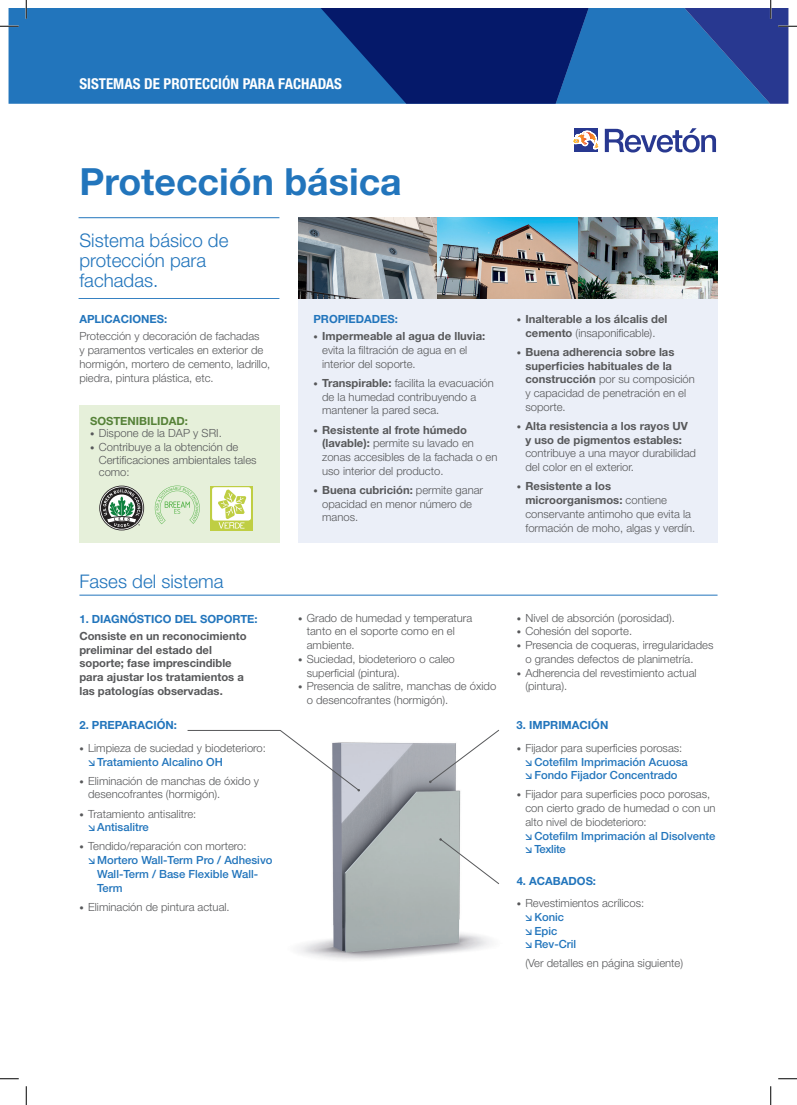
<style>
.page{position:relative;width:797px;height:1105px;background:#fff}
.page>*{position:absolute;margin:0;border:0;box-sizing:border-box;transform-origin:0 0}
.t1{font:700 37.5px "Helvetica Neue LT Std";color:#2275bc}
.t2{font:300 18.75px/20px "Helvetica Neue LT Std";color:#2275bc}
.t3{font:700 condensed 15px "Helvetica Neue LT Std";color:#fff}
.t4{font:300 11.25px/13.8px "Helvetica Neue LT Std";color:#57585a}
.t5{font:700 11.25px/13.8px "Helvetica Neue LT Std";color:#57585a;text-align:center}
.t6{font:500 11.25px/13.8px "Helvetica Neue LT Std";color:#2275bc}
.t7{font:700 11.25px "Helvetica Neue LT Std";color:#2275bc}
.t8{font:700 11.25px "Helvetica Neue LT Std";color:#558137}
.s1{font-weight:500;font-size:8.75px}
.s2{font-family:"Gloriola Std";font-weight:500;font-size:8.75px;color:#2275bc}
.s3{font-weight:500;color:#2275bc}
.s4{font-family:"Gloriola Std";font-size:8.75px}
.s5{font-weight:700}
.s6{font-weight:300}
.s7{font-size:8.75px;color:#57585a}
.s8{font-weight:300;color:#57585a}
</style>
<div class="page">
<div style="left:9px;top:9px;width:311px;height:95px;background:#2275bc"></div>
<div style="left:574px;top:129px;width:23px;height:23px;background:#283890"></div>
<svg style="left:605px;top:128px;width:111px;height:25px"></svg>
<svg style="left:573px;top:131px;width:26px;height:18px"></svg>
<img style="left:297px;top:729px;width:202px;height:231px">
<img style="left:298px;top:218px;width:419px;height:81px">
<div style="left:298px;top:299px;width:419px;height:243px;background:#ebeff8"></div>
<hr style="left:79px;top:298px;width:200px;height:1px;background:#2275bc">
<hr style="left:79px;top:217px;width:200px;height:1px;background:#2275bc">
<hr style="left:79px;top:595px;width:638px;height:1px;background:#2275bc">
<svg style="left:429px;top:730px;width:70px;height:53px"></svg>
<svg style="left:439px;top:838px;width:60px;height:46px"></svg>
<svg style="left:187px;top:730px;width:173px;height:61px"></svg>
<div style="left:79px;top:405px;width:201px;height:137px;background:#e6f0da"></div>
<svg style="left:99px;top:486px;width:45px;height:44px"></svg>
<svg style="left:155px;top:486px;width:45px;height:38px"></svg>
<div style="left:210px;top:486px;width:43px;height:44px;background:#bfce43"></div>
<div style="left:212px;top:487px;width:39px;height:33px;background:#fff;border-radius:3px"></div>
<svg style="left:218px;top:489px;width:28px;height:39px"></svg>
<svg style="left:0;top:25px;width:19px;height:2px"></svg>
<svg style="left:0;top:1078px;width:19px;height:1px"></svg>
<svg style="left:778px;top:1078px;width:19px;height:1px"></svg>
<svg style="left:25px;top:0;width:2px;height:19px"></svg>
<svg style="left:25px;top:1086px;width:2px;height:19px"></svg>
<svg style="left:320px;top:0;width:477px;height:104px;background:#2b559b"></svg>
<svg style="left:770px;top:1086px;width:1px;height:19px"></svg>
<h3 class="t3" style="left:79px;top:75px;width:264px">SISTEMAS DE PROTECCIÓN PARA FACHADAS</h3>
<h1 class="t1" style="left:79px;top:158px;width:324px">Protección básica</h1>
<h2 class="t2" style="left:79px;top:230px;width:150px">Sistema básico de protección para fachadas.</h2>
<p class="t7" style="left:79px;top:312px;width:89px">APLICACIONES:</p>
<p class="t4" style="left:79px;top:329px;width:192px">Protección y decoración de fachadas<br>y paramentos verticales en exterior de hormigón, mortero de cemento, ladrillo, piedra, pintura plástica, etc.</p>
<p class="t8" style="left:90px;top:414px;width:99px">SOSTENIBILIDAD:</p>
<p class="t4" style="left:90px;top:426px;width:133px"><span class="s1">•</span> Dispone de la DAP y SRI.</p>
<p class="t4" style="left:99px;top:441px;width:159px;line-height:12.5px;text-indent:-9px"><span class="s1">•</span> Contribuye a la obtención de<br>Certificaciones ambientales tales como:</p>
<h2 class="t2" style="left:79px;top:571px;width:146px">Fases del sistema</h2>
<p class="t7" style="left:79px;top:612px;width:180px">1. DIAGNÓSTICO DEL SOPORTE:</p>
<p class="t5" style="left:79px;top:629px;width:169px;text-align:left">Consiste en un reconocimiento preliminar del estado del soporte; fase imprescindible para ajustar los tratamientos a las patologías observadas.</p>
<p class="t7" style="left:79px;top:718px;width:99px">2. PREPARACIÓN:</p>
<p class="t4" style="left:88px;top:741px;width:179px;text-indent:-9px"><span class="s1">•</span> Limpieza de suciedad y biodeterioro: <span class="s2">↘</span> <span class="s3">Tratamiento Alcalino OH</span></p>
<p class="t4" style="left:88px;top:773px;width:172px;text-indent:-9px"><span class="s1">•</span> Eliminación de manchas de óxido y desencofrantes (hormigón).</p>
<p class="t4" style="left:88px;top:806px;width:109px;text-indent:-9px"><span class="s1">•</span> Tratamiento antisalitre: <span class="s2">↘</span> <span class="s3">Antisalitre</span></p>
<p class="t4" style="left:79px;top:839px;width:169px"><span class="s1">•</span> Tendido/reparación con mortero:</p>
<p class="t6" style="left:88px;top:853px;width:186px"><span class="s4">↘</span> Mortero Wall-Term Pro / Adhesivo</p>
<p class="t6" style="left:97px;top:867px;width:162px">Wall-Term / Base Flexible Wall-</p>
<p class="t6" style="left:97px;top:880px;width:27px">Term</p>
<p class="t4" style="left:79px;top:899px;width:152px"><span class="s1">•</span> Eliminación de pintura actual.</p>
<p class="t7" style="left:313px;top:312px;width:86px">PROPIEDADES:</p>
<p class="t4" style="left:322px;top:329px;width:165px;text-indent:-9px"><span class="s1">•</span> <span class="s5">Impermeable al agua de lluvia: </span>evita la filtración de agua en el interior del soporte.</p>
<p class="t4" style="left:322px;top:376px;width:173px;text-indent:-9px"><span class="s1">•</span> <span class="s5">Transpirable:</span> facilita la evacuación de la humedad contribuyendo a mantener la pared seca.</p>
<p class="t4" style="left:322px;top:422px;width:177px;text-indent:-9px"><span class="s1">•</span> <span class="s5">Resistente al frote húmedo (lavable):</span> permite su lavado en zonas accesibles de la fachada o en uso interior del producto.</p>
<p class="t4" style="left:322px;top:483px;width:162px;text-indent:-9px"><span class="s1">•</span> <span class="s5">Buena cubrición:</span> permite ganar opacidad en menor número de manos.</p>
<p class="t4" style="left:307px;top:610px;width:167px;text-indent:-9px"><span class="s1">•</span> Grado de humedad y temperatura tanto en el soporte como en el ambiente.</p>
<p class="t4" style="left:307px;top:652px;width:149px;text-indent:-9px"><span class="s1">•</span> Suciedad, biodeterioro o caleo superficial (pintura).</p>
<p class="t4" style="left:307px;top:679px;width:191px;text-indent:-9px"><span class="s1">•</span> Presencia de salitre, manchas de óxido o desencofrantes (hormigón).</p>
<p class="t5" style="left:516px;top:312px;width:152px"><span class="s1">•</span> Inalterable a los álcalis del cemento <span class="s6">(insaponificable).</span></p>
<p class="t5" style="left:525px;top:345px;width:171px;text-align:left;text-indent:-9px"><span class="s1">•</span> Buena adherencia sobre las superficies habituales de la construcción <span class="s6">por su composición y capacidad de penetración en el soporte.</span></p>
<p class="t5" style="left:516px;top:419px;width:173px"><span class="s1">•</span> Alta resistencia a los rayos UV y uso de pigmentos estables:</p>
<p class="t4" style="left:525px;top:446px;width:172px">contribuye a una mayor durabilidad del color en el exterior.</p>
<p class="t4" style="left:525px;top:479px;width:171px;text-indent:-9px"><span class="s1">•</span> <span class="s5">Resistente a los microorganismos:</span> contiene conservante antimoho que evita la formación de moho, algas y verdín.</p>
<p class="t4" style="left:516px;top:610px;width:160px"><span class="s1">•</span> Nivel de absorción (porosidad).</p>
<p class="t4" style="left:516px;top:624px;width:117px"><span class="s1">•</span> Cohesión del soporte.</p>
<p class="t4" style="left:525px;top:638px;width:189px;text-indent:-9px"><span class="s1">•</span> Presencia de coqueras, irregularidades o grandes defectos de planimetría.</p>
<p class="t4" style="left:525px;top:665px;width:173px;text-indent:-9px"><span class="s1">•</span> Adherencia del revestimiento actual (pintura).</p>
<p class="t7" style="left:516px;top:718px;width:93px">3. IMPRIMACIÓN</p>
<p class="t6" style="left:525px;top:741px;width:164px;text-indent:-9px"><span class="s7">•</span> <span class="s8">Fijador para superficies porosas: </span><span class="s4">↘</span> Cotefilm Imprimación Acuosa <span class="s4">↘</span> Fondo Fijador Concentrado</p>
<p class="t4" style="left:525px;top:787px;width:192px;text-indent:-9px"><span class="s1">•</span> Fijador para superficies poco porosas, con cierto grado de humedad o con un alto nivel de biodeterioro:<br><span class="s2">↘</span> <span class="s3">Cotefilm Imprimación al Disolvente </span><span class="s2">↘</span> <span class="s3">Texlite</span></p>
<p class="t7" style="left:516px;top:873px;width:81px">4. ACABADOS:</p>
<p class="t4" style="left:525px;top:896px;width:120px;text-indent:-9px"><span class="s1">•</span> Revestimientos acrílicos: <span class="s2">↘</span> <span class="s3">Konic<br></span><span class="s2">↘</span> <span class="s3">Epic<br></span><span class="s2">↘</span> <span class="s3">Rev-Cril</span></p>
<p class="t4" style="left:525px;top:956px;width:159px">(Ver detalles en página siguiente)</p>
</div>
